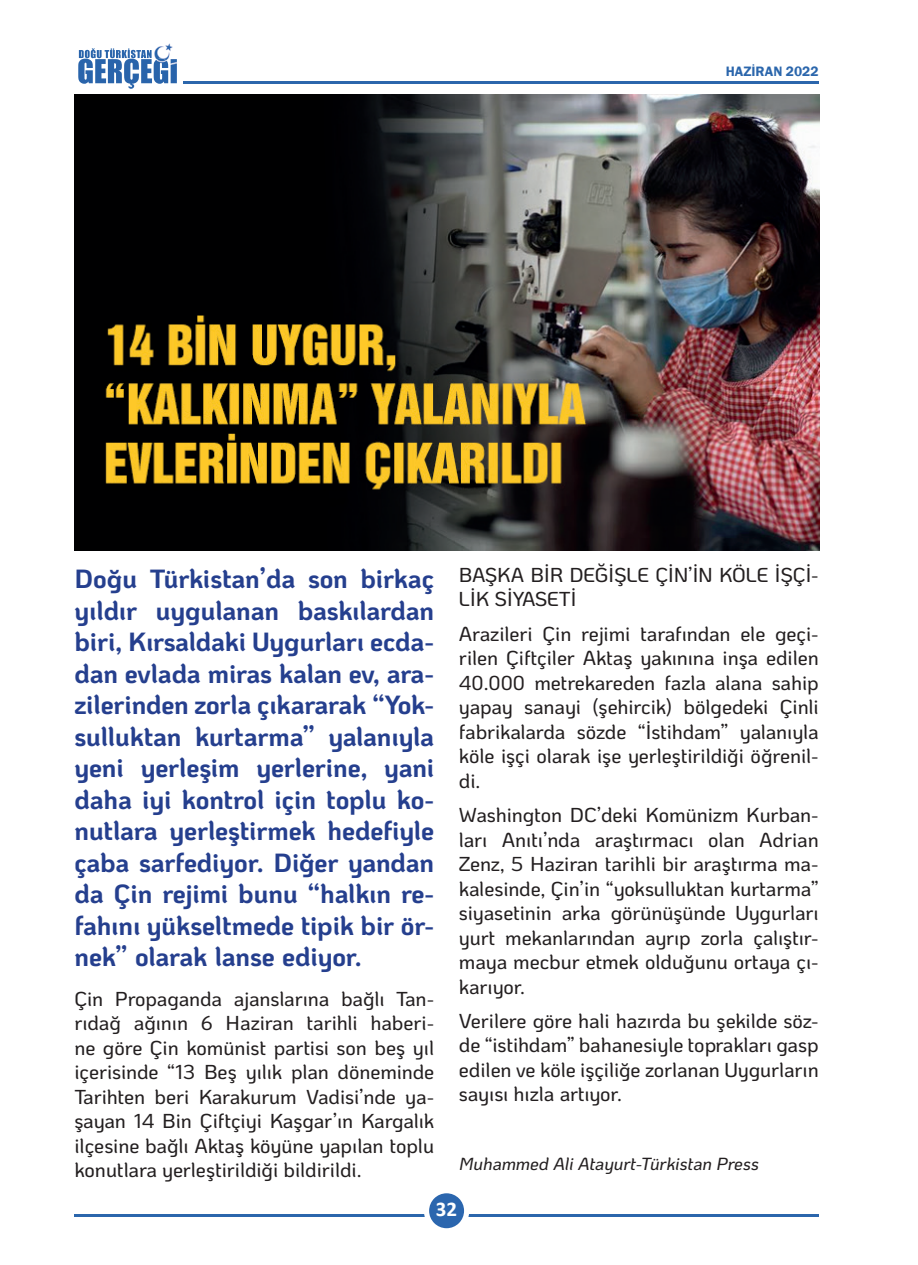
<style>
.page{position:relative;width:918px;height:1265px;background:#fff}
.page>*{position:absolute;margin:0;border:0;box-sizing:border-box;transform-origin:0 0}
.t1{font:700 26.25px/31.5px "Ko Ho";letter-spacing:-.005em;color:#253f8e;text-align:justify}
.t2{font:700 21px "Calibri";color:#fff}
.t3{font:500 20.12px/24.5px "Ko Ho";letter-spacing:-.005em;color:#231f20;text-align:justify}
.t4{font:italic 500 17.5px "Ko Ho";letter-spacing:-.01em;color:#231f20}
.t5{font:600 14px "Franklin Gothic";color:#2b66ac}
</style>
<div class="page">
<hr style="left:74px;top:1214px;width:745px;height:2px;background:#2b66ac">
<svg style="left:424px;top:1193px;width:45px;height:36px"></svg>
<img style="left:78px;top:43px;width:99px;height:46px">
<img style="left:85px;top:48px;width:67px;height:10px">
<hr style="left:183px;top:81px;width:636px;height:2px;background:#2b66ac">
<img style="left:74px;top:94px;width:745px;height:457px">
<p class="t5" style="left:726px;top:63px;width:94px">HAZİRAN 2022</p>
<p class="t1" style="left:74px;top:563px;width:361px">Doğu Türkistan’da son birkaç yıldır uygulanan baskılardan biri, Kırsaldaki Uygurları ecda&shy;dan evlada miras kalan ev, ara&shy;zilerinden zorla çıkararak “Yok&shy;sulluktan kurtarma” yalanıyla yeni yerleşim yerlerine, yani daha iyi kontrol için toplu ko&shy;nutlara yerleştirmek hedefiyle çaba sarfediyor. Diğer yandan da Çin rejimi bunu “halkın re&shy;fahını yükseltmede tipik bir ör&shy;nek” olarak lanse ediyor.</p>
<p class="t3" style="left:74px;top:986px;width:361px">Çin Propaganda ajanslarına bağlı Tan&shy;rıdağ ağının 6 Haziran tarihli haberi&shy;ne göre Çin komünist partisi son beş yıl içerisinde “13 Beş yılık plan döneminde Tarihten beri Karakurum Vadisi’nde ya&shy;şayan 14 Bin Çiftçiyi Kaşgar’ın Kargalık ilçesine bağlı Aktaş köyüne yapılan toplu konutlara yerleştirildiği bildirildi.</p>
<p class="t3" style="left:459px;top:563px;width:361px">BAŞKA BİR DEĞİŞLE ÇİN’İN KÖLE İŞÇİ-<br>LİK SİYASETİ</p>
<p class="t3" style="left:459px;top:622px;width:361px">Arazileri Çin rejimi tarafından ele geçi&shy;rilen Çiftçiler Aktaş yakınına inşa edilen 40.000 metrekareden fazla alana sahip yapay sanayi (şehircik) bölgedeki Çinli fabrikalarda sözde “İstihdam” yalanıyla köle işçi olarak işe yerleştirildiği öğrenil&shy;di.</p>
<p class="t3" style="left:459px;top:803px;width:361px">Washington DC’deki Komünizm Kurban&shy;ları Anıtı’nda araştırmacı olan Adrian Zenz, 5 Haziran tarihli bir araştırma ma&shy;kalesinde, Çin’in “yoksulluktan kurtarma” siyasetinin arka görünüşünde Uygurları yurt mekanlarından ayrıp zorla çalıştır&shy;maya mecbur etmek olduğunu ortaya çı&shy;karıyor.</p>
<p class="t3" style="left:459px;top:1009px;width:361px">Verilere göre hali hazırda bu şekilde söz&shy;de “istihdam” bahanesiyle toprakları gasp edilen ve köle işçiliğe zorlanan Uygurların sayısı hızla artıyor.</p>
<p class="t4" style="left:459px;top:1150px;width:301px">Muhammed Ali Atayurt-Türkistan Press</p>
<p class="t2" style="left:436px;top:1194px;width:23px">32</p>
</div>
